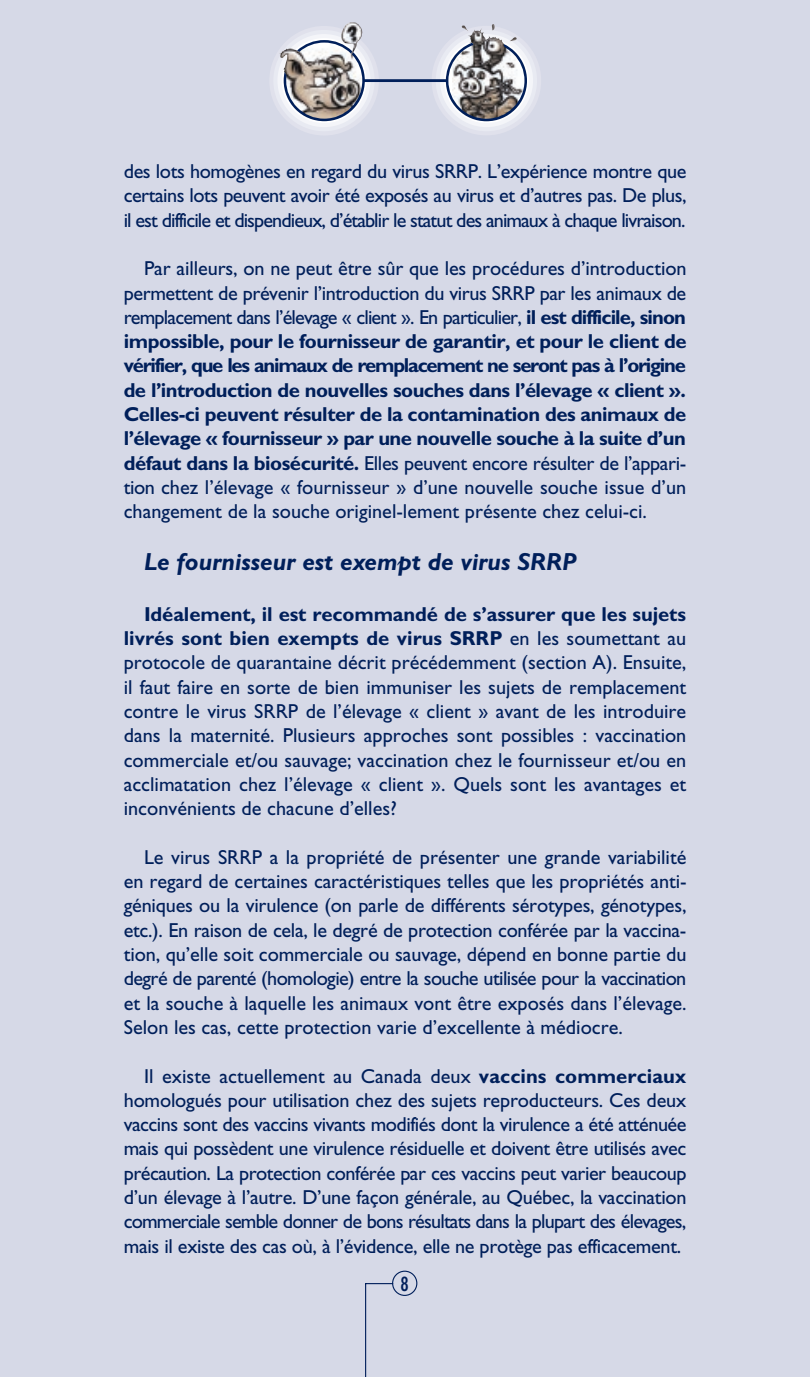
<style>
.page{position:relative;width:810px;height:1377px;background:#d6d9e7}
.page>*{position:absolute;margin:0;border:0;box-sizing:border-box;transform-origin:0 0}
.t1{font:italic 700 24.75px "Gill Sans";color:#001f5a}
.t2{font:20.25px/24.3px "Gill Sans";letter-spacing:-.01em;color:#001f5a;text-align:justify}
.t3{font:700 20.25px/24.3px "Gill Sans";letter-spacing:-.03em;color:#001f5a;text-align:justify}
.t4{font:700 condensed 20.25px "DIN Neuzeit Grotesk";color:#001f5a}
.s1{font-weight:400}
.s2{font-weight:700}
</style>
<div class="page">
<img style="left:345px;top:23px;width:15px;height:3px">
<svg style="left:273px;top:26px;width:102px;height:106px"></svg>
<svg style="left:435px;top:26px;width:102px;height:106px"></svg>
<hr style="left:363px;top:79px;width:84px;height:3px;background:#001f5a">
<div style="left:392px;top:1271px;width:25px;height:25px;border:1px solid #001f5a;border-radius:50%"></div>
<svg style="left:366px;top:1283px;width:27px;height:1px"></svg>
<hr style="left:365px;top:1283px;width:1px;height:94px;background:#001f5a">
<p class="t2" style="left:124px;top:161px;width:564px">des lots homogènes en regard du virus SRRP. L’expérience montre que certains lots peuvent avoir été exposés au virus et d’autres pas. De plus, il est difficile et dispendieux, d’établir le statut des animaux à chaque livraison.</p>
<p class="t3" style="left:124px;top:259px;width:564px;text-indent:20px"><span class="s1">Par ailleurs, on ne peut être sûr que les procédures d’introduction permettent de prévenir l’introduction du virus SRRP par les animaux de remplacement dans l’élevage « client ». En particulier,</span> il est difficile, sinon impossible, pour le fournisseur de garantir, et pour le client de vérifier, que les animaux de remplacement ne seront pas à l’origine de l’introduction de nouvelles souches dans l’élevage « client ».<br>Celles-ci peuvent résulter de la contamination des animaux de l’élevage « fournisseur » par une nouvelle souche à la suite d’un défaut dans la biosécurité. <span class="s1">Elles peuvent encore résulter de l’appari&shy;tion chez l’élevage « fournisseur » d’une nouvelle souche issue d’un changement de la souche originel-lement présente chez celui-ci.</span></p>
<p class="t1" style="left:144px;top:553px;width:434px">Le fournisseur est exempt de virus SRRP</p>
<p class="t2" style="left:124px;top:604px;width:564px;text-indent:20px"><span class="s2">Idéalement, il est recommandé de s’assurer que les sujets livrés sont bien exempts de virus SRRP</span> en les soumettant au protocole de quarantaine décrit précédemment (section A). Ensuite, il faut faire en sorte de bien immuniser les sujets de remplacement contre le virus SRRP de l’élevage « client » avant de les introduire dans la maternité. Plusieurs approches sont possibles : vaccination commerciale et/ou sauvage; vaccination chez le fournisseur et/ou en acclimatation chez l’élevage « client ». Quels sont les avantages et inconvénients de chacune d’elles?</p>
<p class="t2" style="left:124px;top:847px;width:564px;text-indent:20px">Le virus SRRP a la propriété de présenter une grande variabilité en regard de certaines caractéristiques telles que les propriétés anti&shy;géniques ou la virulence (on parle de différents sérotypes, génotypes, etc.). En raison de cela, le degré de protection conférée par la vaccina&shy;tion, qu’elle soit commerciale ou sauvage, dépend en bonne partie du degré de parenté (homologie) entre la souche utilisée pour la vaccination et la souche à laquelle les animaux vont être exposés dans l’élevage.<br>Selon les cas, cette protection varie d’excellente à médiocre.</p>
<p class="t2" style="left:124px;top:1066px;width:564px;text-indent:20px">Il existe actuellement au Canada deux <span class="s2">vaccins commerciaux </span>homologués pour utilisation chez des sujets reproducteurs. Ces deux vaccins sont des vaccins vivants modifiés dont la virulence a été atténuée mais qui possèdent une virulence résiduelle et doivent être utilisés avec précaution. La protection conférée par ces vaccins peut varier beaucoup d’un élevage à l’autre. D’une façon générale, au Québec, la vaccination commerciale semble donner de bons résultats dans la plupart des élevages, mais il existe des cas où, à l’évidence, elle ne protège pas efficacement.</p>
<p class="t4" style="left:401px;top:1276px;width:10px">8</p>
</div>
